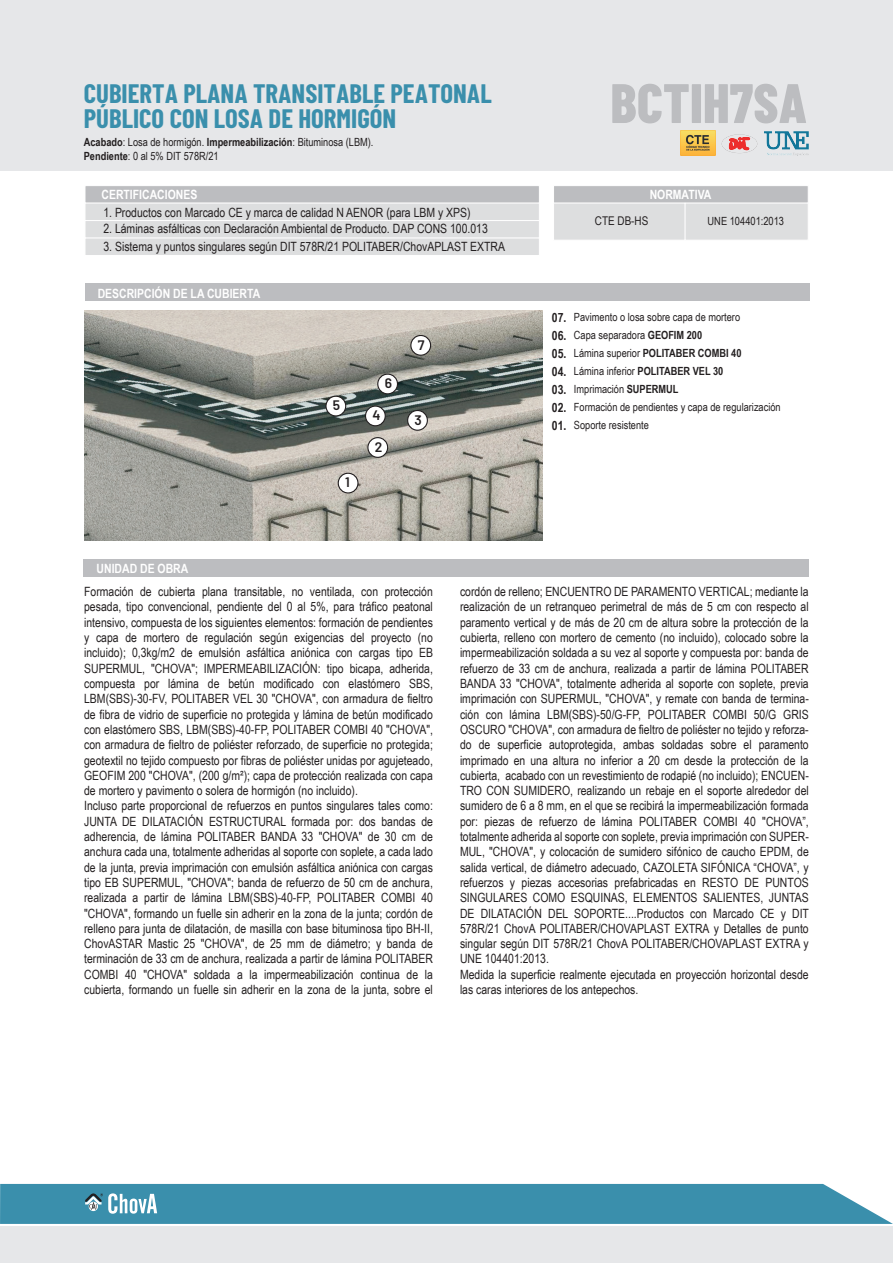
<style>
.page{position:relative;width:893px;height:1263px;background:#fff}
.page>*{position:absolute;margin:0;border:0;box-sizing:border-box;transform-origin:0 0}
.t1{font:800 55.5px "Barlow Condensed";color:#bcbdc0}
.t2{font:700 26.7px/25.5px "Barlow Condensed";color:#3a8fac}
.t3{font:600 13.8px "Barlow";color:#231f20}
.t4{font:12.75px/15.3px "Arial Narrow";color:#231f20}
.t5{font:700 12.75px "Arial Narrow";color:#fff}
.t6{font:700 12.75px/18px "Arial Narrow";color:#231f20;text-align:justify}
.t7{font:12px "Arial Narrow";color:#231f20}
.t8{font:11.25px/18px "Arial Narrow";color:#231f20}
.s1{font-weight:700}
</style>
<div class="page">
<div style="left:85px;top:220px;width:455px;height:18px;background:#dddedf;border:1px solid #fff"></div>
<div style="left:0;top:0;width:893px;height:171px;background:#e6e7e9"></div>
<div style="left:85px;top:185px;width:455px;height:18px;background:#bcbdc0;border:1px solid #fff"></div>
<div style="left:85px;top:203px;width:455px;height:18px;background:#dddedf;border:1px solid #fff"></div>
<div style="left:85px;top:238px;width:455px;height:18px;background:#dddedf;border:1px solid #fff"></div>
<div style="left:0;top:1227px;width:893px;height:36px;background:#e6e7e9"></div>
<div style="left:553px;top:185px;width:255px;height:18px;background:#bcbdc0;border:1px solid #fff"></div>
<div style="left:553px;top:203px;width:132px;height:37px;background:#dddedf;border:1px solid #fff"></div>
<div style="left:685px;top:203px;width:123px;height:37px;background:#dddedf;border:1px solid #fff"></div>
<div style="left:85px;top:284px;width:724px;height:17px;background:#bcbdc0"></div>
<div style="left:84px;top:559px;width:725px;height:17px;background:#bcbdc0"></div>
<img style="left:680px;top:131px;width:35px;height:24px">
<img style="left:721px;top:134px;width:37px;height:20px">
<svg style="left:0;top:1184px;width:893px;height:40px;background:#4595b0"></svg>
<img style="left:765px;top:131px;width:43px;height:24px">
<img style="left:84px;top:310px;width:458px;height:230px">
<div style="left:338px;top:473px;width:20px;height:20px;background:#fff;border-radius:50%"></div>
<div style="left:338px;top:473px;width:21px;height:20px;border:1px solid #231f20;border-radius:50%"></div>
<div style="left:368px;top:438px;width:20px;height:19px;background:#fff;border-radius:50%"></div>
<div style="left:367px;top:437px;width:21px;height:21px;border:1px solid #231f20;border-radius:50%"></div>
<div style="left:408px;top:410px;width:19px;height:20px;background:#fff;border-radius:50%"></div>
<div style="left:407px;top:410px;width:21px;height:21px;border:1px solid #231f20;border-radius:50%"></div>
<div style="left:365px;top:406px;width:20px;height:20px;background:#fff;border-radius:50%"></div>
<div style="left:365px;top:405px;width:21px;height:21px;border:1px solid #231f20;border-radius:50%"></div>
<div style="left:326px;top:396px;width:20px;height:20px;background:#fff;border-radius:50%"></div>
<div style="left:325px;top:396px;width:21px;height:20px;border:1px solid #231f20;border-radius:50%"></div>
<div style="left:378px;top:374px;width:19px;height:20px;background:#fff;border-radius:50%"></div>
<div style="left:377px;top:374px;width:21px;height:20px;border:1px solid #231f20;border-radius:50%"></div>
<div style="left:411px;top:335px;width:20px;height:20px;background:#fff;border-radius:50%"></div>
<div style="left:410px;top:335px;width:21px;height:21px;border:1px solid #231f20;border-radius:50%"></div>
<h2 class="t2" style="left:84px;top:80px;width:409px">CUBIERTA PLANA TRANSITABLE PEATONAL<br>PÚBLICO CON LOSA DE HORMIGÓN</h2>
<p class="t8" style="left:84px;top:135px;width:291px;line-height:13.5px"><span class="s1">Acabado</span>: Losa de hormigón. <span class="s1">Impermeabilización</span>: Bituminosa (LBM).<br><span class="s1">Pendiente</span>: 0 al 5% DIT 578R/21</p>
<p class="t5" style="left:101px;top:185px;width:97px">CERTIFICACIONES</p>
<p class="t4" style="left:103px;top:204px;width:369px">1. Productos con Marcado CE y marca de calidad N AENOR (para LBM y XPS)</p>
<p class="t4" style="left:103px;top:220px;width:386px">2. Láminas asfálticas con Declaración Ambiental de Producto. DAP CONS 100.013</p>
<p class="t4" style="left:103px;top:239px;width:403px">3. Sistema y puntos singulares según DIT 578R/21 POLITABER/ChovAPLAST EXTRA</p>
<p class="t5" style="left:98px;top:283px;width:164px">DESCRIPCIÓN DE LA CUBIERTA</p>
<p class="t3" style="left:333px;top:397px;width:9px">5</p>
<p class="t3" style="left:345px;top:474px;width:6px">1</p>
<p class="t3" style="left:385px;top:375px;width:9px">6</p>
<p class="t3" style="left:372px;top:407px;width:10px">4</p>
<p class="t3" style="left:375px;top:438px;width:9px">2</p>
<p class="t3" style="left:418px;top:336px;width:8px">7</p>
<p class="t3" style="left:415px;top:411px;width:9px">3</p>
<h1 class="t1" style="left:610px;top:69px;width:198px">BCTIH7SA</h1>
<p class="t5" style="left:650px;top:184px;width:63px">NORMATIVA</p>
<p class="t7" style="left:595px;top:212px;width:55px">CTE DB-HS</p>
<p class="t8" style="left:708px;top:211px;width:78px">UNE 104401:2013</p>
<p class="t6" style="left:552px;top:308px;width:16px">07.<br>06.<br>05.<br>04.<br>03.<br>02.<br>01.</p>
<p class="t8" style="left:574px;top:307px;width:208px">Pavimento o losa sobre capa de mortero<br>Capa separadora <span class="s1">GEOFIM 200<br></span>Lámina superior <span class="s1">POLITABER COMBI 40<br></span>Lámina inferior <span class="s1">POLITABER VEL 30<br></span>Imprimación <span class="s1">SUPERMUL<br></span>Formación de pendientes y capa de regularización<br>Soporte resistente</p>
<p class="t5" style="left:97px;top:559px;width:93px">UNIDAD DE OBRA</p>
<p class="t4" style="left:84px;top:584px;width:350px">Formación de cubierta plana transitable, no ventilada, con protección pesada, tipo convencional, pendiente del 0 al 5%, para tráfico peatonal intensivo, compuesta de los siguientes elementos: formación de pendientes y capa de mortero de regulación según exigencias del proyecto (no incluido); 0,3kg/m2 de emulsión asfáltica aniónica con cargas tipo EB SUPERMUL, "CHOVA"; IMPERMEABILIZACIÓN: tipo bicapa, adherida, compuesta por lámina de betún modificado con elastómero SBS, LBM(SBS)-30-FV, POLITABER VEL 30 "CHOVA", con armadura de fieltro de fibra de vidrio de superficie no protegida y lámina de betún modificado con elastómero SBS, LBM(SBS)-40-FP, POLITABER COMBI 40 "CHOVA", con armadura de fieltro de poliéster reforzado, de superficie no protegida; geotextil no tejido compuesto por fibras de poliéster unidas por agujeteado, GEOFIM 200 "CHOVA", (200 g/m²); capa de protección realizada con capa de mortero y pavimento o solera de hormigón (no incluido).<br>Incluso parte proporcional de refuerzos en puntos singulares tales como:<br>JUNTA DE DILATACIÓN ESTRUCTURAL formada por: dos bandas de adherencia, de lámina POLITABER BANDA 33 "CHOVA" de 30 cm de anchura cada una, totalmente adheridas al soporte con soplete, a cada lado de la junta, previa imprimación con emulsión asfáltica aniónica con cargas tipo EB SUPERMUL, "CHOVA"; banda de refuerzo de 50 cm de anchura, realizada a partir de lámina LBM(SBS)-40-FP, POLITABER COMBI 40 "CHOVA", formando un fuelle sin adherir en la zona de la junta; cordón de relleno para junta de dilatación, de masilla con base bituminosa tipo BH-II, ChovASTAR Mastic 25 "CHOVA", de 25 mm de diámetro; y banda de terminación de 33 cm de anchura, realizada a partir de lámina POLITABER COMBI 40 "CHOVA" soldada a la impermeabilización continua de la cubierta, formando un fuelle sin adherir en la zona de la junta, sobre el</p>
<p class="t4" style="left:460px;top:584px;width:350px">cordón de relleno; ENCUENTRO DE PARAMENTO VERTICAL; mediante la realización de un retranqueo perimetral de más de 5 cm con respecto al paramento vertical y de más de 20 cm de altura sobre la protección de la cubierta, relleno con mortero de cemento (no incluido), colocado sobre la impermeabilización soldada a su vez al soporte y compuesta por: banda de refuerzo de 33 cm de anchura, realizada a partir de lámina POLITABER BANDA 33 "CHOVA", totalmente adherida al soporte con soplete, previa imprimación con SUPERMUL, "CHOVA", y remate con banda de termina&shy;ción con lámina LBM(SBS)-50/G-FP, POLITABER COMBI 50/G GRIS OSCURO "CHOVA", con armadura de fieltro de poliéster no tejido y reforza&shy;do de superficie autoprotegida, ambas soldadas sobre el paramento imprimado en una altura no inferior a 20 cm desde la protección de la cubierta, acabado con un revestimiento de rodapié (no incluido); ENCUEN-TRO CON SUMIDERO, realizando un rebaje en el soporte alrededor del sumidero de 6 a 8 mm, en el que se recibirá la impermeabilización formada por: piezas de refuerzo de lámina POLITABER COMBI 40 "CHOVA”, totalmente adherida al soporte con soplete, previa imprimación con SUPER-MUL, "CHOVA", y colocación de sumidero sifónico de caucho EPDM, de salida vertical, de diámetro adecuado, CAZOLETA SIFÓNICA “CHOVA”, y refuerzos y piezas accesorias prefabricadas en RESTO DE PUNTOS SINGULARES COMO ESQUINAS, ELEMENTOS SALIENTES, JUNTAS DE DILATACIÓN DEL SOPORTE....Productos con Marcado CE y DIT 578R/21 ChovA POLITABER/CHOVAPLAST EXTRA y Detalles de punto singular según DIT 578R/21 ChovA POLITABER/CHOVAPLAST EXTRA y UNE 104401:2013.<br>Medida la superficie realmente ejecutada en proyección horizontal desde las caras interiores de los antepechos.</p>
</div>
